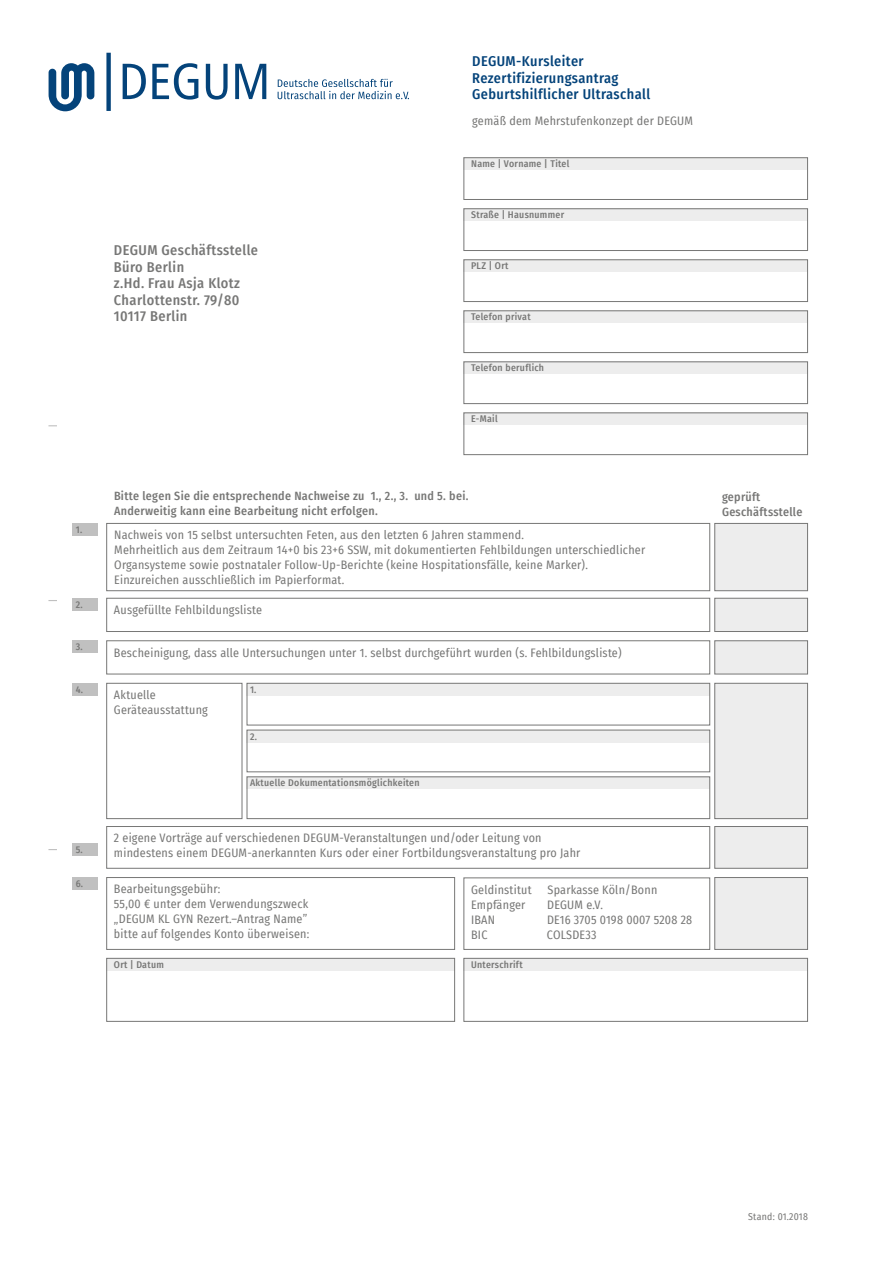
<style>
.page{position:relative;width:893px;height:1263px;background:#fff}
.page>*{position:absolute;margin:0;border:0;box-sizing:border-box;transform-origin:0 0}
.t1{font:500 14.25px/16.5px "Fira Sans Condensed";letter-spacing:.03em;color:#777776}
.t2{font:500 14.25px/16.5px "Fira Sans Condensed";letter-spacing:.03em;color:#04437a}
.t3{font:12px/15px "Fira Sans Condensed";letter-spacing:.02em;color:#777776}
.t4{font:500 12px/15px "Fira Sans Condensed";letter-spacing:.025em;color:#777776}
.t5{font:500 9.75px "Fira Sans Condensed";letter-spacing:.03em;color:#777776}
.t6{font:9.75px "Fira Sans Condensed";letter-spacing:.03em;color:#777776}
</style>
<div class="page">
<div style="left:463px;top:208px;width:345px;height:13px;background:#ededed"></div>
<div style="left:463px;top:208px;width:345px;height:43px;border:1px solid #777776"></div>
<div style="left:463px;top:157px;width:345px;height:13px;background:#ededed"></div>
<div style="left:463px;top:157px;width:345px;height:43px;border:1px solid #777776"></div>
<div style="left:463px;top:259px;width:345px;height:13px;background:#ededed"></div>
<div style="left:463px;top:259px;width:345px;height:43px;border:1px solid #777776"></div>
<div style="left:463px;top:310px;width:345px;height:13px;background:#ededed"></div>
<div style="left:463px;top:310px;width:345px;height:43px;border:1px solid #777776"></div>
<div style="left:463px;top:361px;width:345px;height:13px;background:#ededed"></div>
<div style="left:463px;top:361px;width:345px;height:43px;border:1px solid #777776"></div>
<div style="left:463px;top:412px;width:345px;height:13px;background:#ededed"></div>
<div style="left:463px;top:412px;width:345px;height:43px;border:1px solid #777776"></div>
<div style="left:72px;top:523px;width:26px;height:13px;background:#c0c0c0"></div>
<div style="left:714px;top:523px;width:94px;height:68px;background:#ededed;border:1px solid #777776"></div>
<div style="left:106px;top:523px;width:604px;height:68px;border:1px solid #777776"></div>
<div style="left:72px;top:843px;width:26px;height:13px;background:#c0c0c0"></div>
<div style="left:714px;top:826px;width:94px;height:43px;background:#ededed;border:1px solid #777776"></div>
<div style="left:106px;top:826px;width:604px;height:43px;border:1px solid #777776"></div>
<div style="left:72px;top:877px;width:26px;height:13px;background:#c0c0c0"></div>
<div style="left:714px;top:877px;width:94px;height:73px;background:#ededed;border:1px solid #777776"></div>
<div style="left:106px;top:877px;width:349px;height:73px;border:1px solid #777776"></div>
<div style="left:463px;top:877px;width:247px;height:73px;border:1px solid #777776"></div>
<div style="left:463px;top:958px;width:345px;height:13px;background:#ededed"></div>
<div style="left:463px;top:958px;width:345px;height:64px;border:1px solid #777776"></div>
<div style="left:106px;top:958px;width:349px;height:13px;background:#ededed"></div>
<div style="left:106px;top:958px;width:349px;height:64px;border:1px solid #777776"></div>
<svg style="left:123px;top:64px;width:23px;height:35px"></svg>
<svg style="left:152px;top:63px;width:46px;height:37px"></svg>
<svg style="left:206px;top:64px;width:22px;height:36px"></svg>
<svg style="left:235px;top:64px;width:31px;height:35px"></svg>
<div style="left:106px;top:53px;width:5px;height:58px;background:#04437a"></div>
<svg style="left:278px;top:79px;width:131px;height:20px"></svg>
<svg style="left:49px;top:63px;width:45px;height:48px"></svg>
<div style="left:72px;top:598px;width:26px;height:13px;background:#c0c0c0"></div>
<div style="left:714px;top:598px;width:94px;height:34px;background:#ededed;border:1px solid #777776"></div>
<div style="left:106px;top:598px;width:604px;height:34px;border:1px solid #777776"></div>
<div style="left:72px;top:640px;width:26px;height:13px;background:#c0c0c0"></div>
<div style="left:714px;top:640px;width:94px;height:34px;background:#ededed;border:1px solid #777776"></div>
<div style="left:106px;top:640px;width:604px;height:34px;border:1px solid #777776"></div>
<div style="left:247px;top:683px;width:463px;height:13px;background:#ededed"></div>
<div style="left:247px;top:683px;width:463px;height:42px;border:1px solid #777776"></div>
<div style="left:247px;top:730px;width:463px;height:12px;background:#ededed"></div>
<div style="left:247px;top:730px;width:463px;height:42px;border:1px solid #777776"></div>
<div style="left:247px;top:776px;width:463px;height:13px;background:#ededed"></div>
<div style="left:247px;top:776px;width:463px;height:43px;border:1px solid #777776"></div>
<div style="left:72px;top:683px;width:26px;height:13px;background:#c0c0c0"></div>
<div style="left:714px;top:683px;width:94px;height:136px;background:#ededed;border:1px solid #777776"></div>
<div style="left:106px;top:683px;width:136px;height:136px;border:1px solid #777776"></div>
<p class="t2" style="left:472px;top:53px;width:179px">DEGUM-Kursleiter<br>Rezertifizierungsantrag<br>Geburtshilflicher Ultraschall</p>
<p class="t3" style="left:472px;top:113px;width:222px">gemäß dem Mehrstufenkonzept der DEGUM</p>
<p class="t5" style="left:471px;top:156px;width:100px">Name | Vorname | Titel</p>
<p class="t1" style="left:114px;top:241px;width:146px">DEGUM Geschäftsstelle<br>Büro Berlin<br>z.Hd. Frau Asja Klotz<br>Charlottenstr. 79/80<br>10117 Berlin</p>
<p class="t5" style="left:471px;top:207px;width:95px">Straße | Hausnummer</p>
<p class="t5" style="left:471px;top:258px;width:39px">PLZ | Ort</p>
<p class="t5" style="left:471px;top:309px;width:61px">Telefon privat</p>
<p class="t5" style="left:471px;top:360px;width:74px">Telefon beruflich</p>
<p class="t5" style="left:471px;top:411px;width:28px">E-Mail</p>
<p class="t5" style="left:76px;top:522px;width:8px">1.</p>
<p class="t5" style="left:76px;top:596px;width:8px">2.</p>
<p class="t4" style="left:114px;top:488px;width:356px">Bitte legen Sie die entsprechende Nachweise zu 1., 2., 3. und 5. bei.<br>Anderweitig kann eine Bearbeitung nicht erfolgen.</p>
<p class="t4" style="left:722px;top:489px;width:82px">geprüft<br>Geschäftsstelle</p>
<p class="t3" style="left:114px;top:527px;width:533px">Nachweis von 15 selbst untersuchten Feten, aus den letzten 6 Jahren stammend.<br>Mehrheitlich aus dem Zeitraum 14+0 bis 23+6 SSW, mit dokumentierten Fehlbildungen unterschiedlicher Organsysteme sowie postnataler Follow-Up-Berichte (keine Hospitationsfälle, keine Marker).<br>Einzureichen ausschließlich im Papierformat.</p>
<p class="t3" style="left:114px;top:602px;width:150px">Ausgefüllte Fehlbildungsliste</p>
<p class="t5" style="left:76px;top:639px;width:8px">3.</p>
<p class="t3" style="left:114px;top:645px;width:509px">Bescheinigung, dass alle Untersuchungen unter 1. selbst durchgeführt wurden (s. Fehlbildungsliste)</p>
<p class="t5" style="left:250px;top:682px;width:8px">1.</p>
<p class="t5" style="left:250px;top:728px;width:8px">2.</p>
<p class="t5" style="left:250px;top:775px;width:171px">Aktuelle Dokumentationsmöglichkeiten</p>
<p class="t5" style="left:76px;top:681px;width:9px">4.</p>
<p class="t3" style="left:114px;top:687px;width:95px">Aktuelle<br>Geräteausstattung</p>
<p class="t5" style="left:76px;top:842px;width:9px">5.</p>
<p class="t5" style="left:76px;top:876px;width:9px">6.</p>
<p class="t3" style="left:114px;top:830px;width:468px">2 eigene Vorträge auf verschiedenen DEGUM-Veranstaltungen und/oder Leitung von mindestens einem DEGUM-anerkannten Kurs oder einer Fortbildungsveranstaltung pro Jahr</p>
<p class="t3" style="left:114px;top:881px;width:197px">Bearbeitungsgebühr:<br>55,00 € unter dem Verwendungszweck „DEGUM KL GYN Rezert.–Antrag Name” bitte auf folgendes Konto überweisen:</p>
<p class="t3" style="left:471px;top:882px;width:62px">Geldinstitut</p>
<p class="t3" style="left:547px;top:882px;width:111px">Sparkasse Köln/Bonn</p>
<p class="t3" style="left:471px;top:897px;width:56px">Empfänger</p>
<p class="t3" style="left:547px;top:897px;width:57px">DEGUM e.V.</p>
<p class="t3" style="left:471px;top:912px;width:25px">IBAN</p>
<p class="t3" style="left:547px;top:912px;width:147px">DE16 3705 0198 0007 5208 28</p>
<p class="t3" style="left:471px;top:927px;width:18px">BIC</p>
<p class="t3" style="left:547px;top:927px;width:51px">COLSDE33</p>
<p class="t5" style="left:114px;top:957px;width:51px">Ort | Datum</p>
<p class="t5" style="left:471px;top:957px;width:53px">Unterschrift</p>
<p class="t6" style="left:748px;top:1210px;width:61px">Stand: 01.2018</p>
</div>
